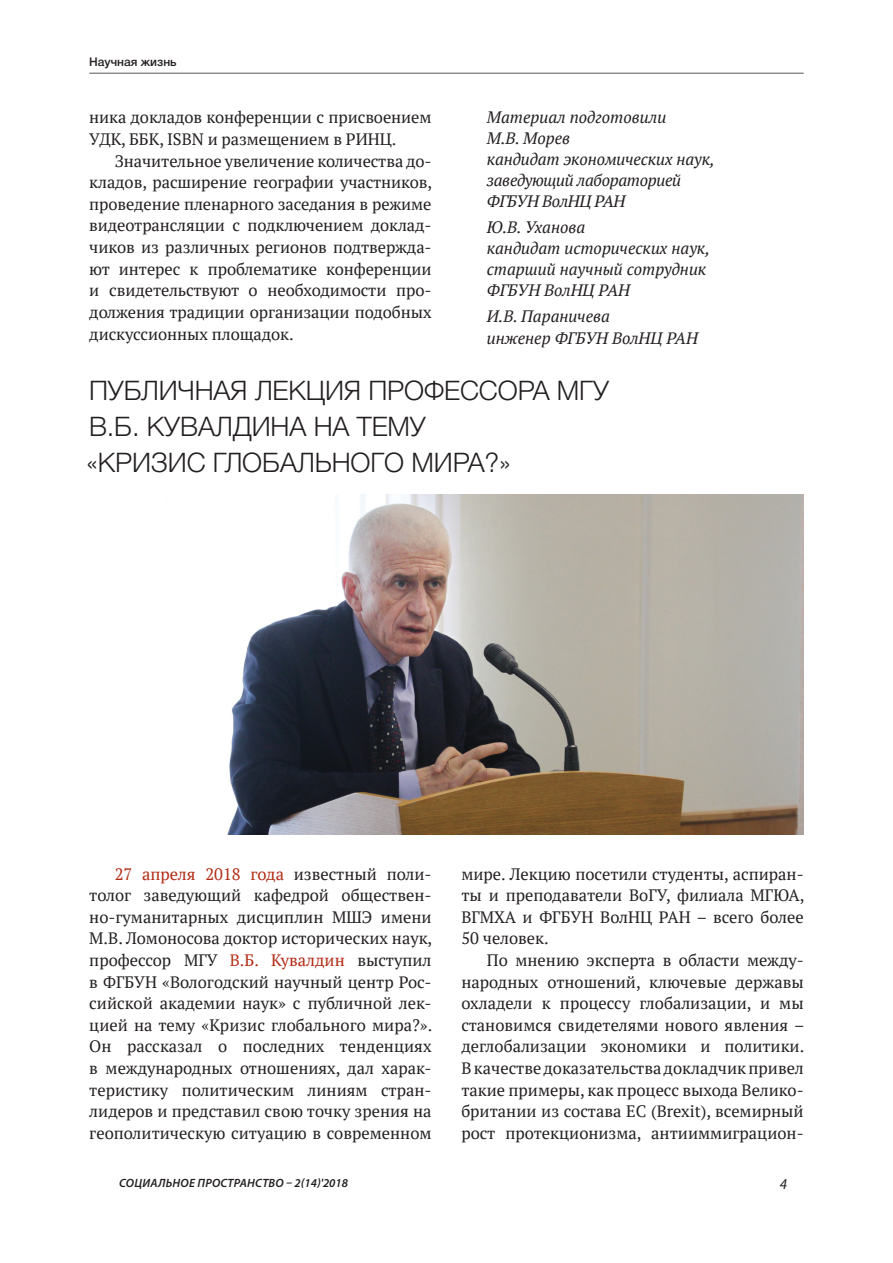
<style>
.page{position:relative;width:893px;height:1263px;background:#fff}
.page>*{position:absolute;margin:0;border:0;box-sizing:border-box;transform-origin:0 0}
.t1{font:300 27px/36px "Helvetica Neue Cyr";letter-spacing:-.005em;color:#231f20}
.t2{font:16.5px/21.6px "PT Serif";color:#231f20;text-align:justify}
.t3{font:italic 16.5px/21px "PT Serif";color:#231f20}
.t4{font:italic 15px "Myriad Pro";color:#231f20}
.t5{font:italic 600 12px "Myriad Pro";letter-spacing:.02em;color:#231f20}
.t6{font:500 12px "Helvetica Neue Cyr";color:#231f20}
.s1{color:#b22b14}
</style>
<div class="page">
<hr style="left:89px;top:73px;width:715px;height:1px;background:#57585a">
<img style="left:227px;top:494px;width:577px;height:341px">
<p class="t6" style="left:89px;top:57px;width:89px">Научная жизнь</p>
<p class="t2" style="left:89px;top:107px;width:344px">ника докладов конференции с присвоением<br>УДК, ББК, ISBN и размещением в РИНЦ.</p>
<p class="t2" style="left:89px;top:150px;width:344px;text-indent:26px">Значительное увеличение количества до&shy;кладов, расширение географии участников, проведение пленарного заседания в режиме видеотрансляции с подключением доклад&shy;чиков из различных регионов подтвержда&shy;ют интерес к проблематике конференции и свидетельствуют о необходимости про&shy;должения традиции организации подобных дискуссионных площадок.</p>
<p class="t3" style="left:487px;top:107px;width:229px">Материал подготовили<br>М.В. Морев<br>кандидат экономических наук, заведующий лабораторией<br>ФГБУН ВолНЦ РАН</p>
<p class="t3" style="left:487px;top:217px;width:225px">Ю.В. Уханова<br>кандидат исторических наук, старший научный сотрудник<br>ФГБУН ВолНЦ РАН</p>
<p class="t3" style="left:487px;top:305px;width:212px;line-height:21.6px">И.В. Параничева<br>инженер ФГБУН ВолНЦ РАН</p>
<h1 class="t1" style="left:86px;top:375px;width:524px">ПУБЛИЧНАЯ ЛЕКЦИЯ ПРОФЕССОРА МГУ<br>В.Б. КУВАЛДИНА НА ТЕМУ<br>«КРИЗИС ГЛОБАЛЬНОГО МИРА?»</h1>
<p class="t2" style="left:89px;top:863px;width:344px;text-indent:26px"><span class="s1">27 апреля 2018 года</span> известный поли&shy;толог заведующий кафедрой обществен&shy;но-гуманитарных дисциплин МШЭ имени М.В. Ломоносова доктор исторических наук, профессор МГУ <span class="s1">В.Б. Кувалдин</span> выступил в ФГБУН «Вологодский научный центр Рос&shy;сийской академии наук» с публичной лек&shy;цией на тему «Кризис глобального мира?».<br>Он рассказал о последних тенденциях в международных отношениях, дал харак&shy;теристику политическим линиям стран&shy;лидеров и представил свою точку зрения на геополитическую ситуацию в современном</p>
<p class="t2" style="left:461px;top:863px;width:344px">мире. Лекцию посетили студенты, аспиран&shy;ты и преподаватели ВоГУ, филиала МГЮА, ВГМХА и ФГБУН ВолНЦ РАН – всего более 50 человек.</p>
<p class="t2" style="left:461px;top:949px;width:344px;text-indent:26px">По мнению эксперта в области между&shy;народных отношений, ключевые державы охладели к процессу глобализации, и мы становимся свидетелями нового явления – деглобализации экономики и политики.<br>Вкачестведоказательствадокладчикпривел такие примеры, как процесс выхода Велико&shy;британии из состава ЕС (Brexit), всемирный рост протекционизма, антииммиграцион-</p>
<p class="t5" style="left:119px;top:1178px;width:230px">СОЦИАЛЬНОЕ ПРОСТРАНСТВО – 2(14)'2018</p>
<p class="t4" style="left:780px;top:1178px;width:9px">4</p>
</div>
